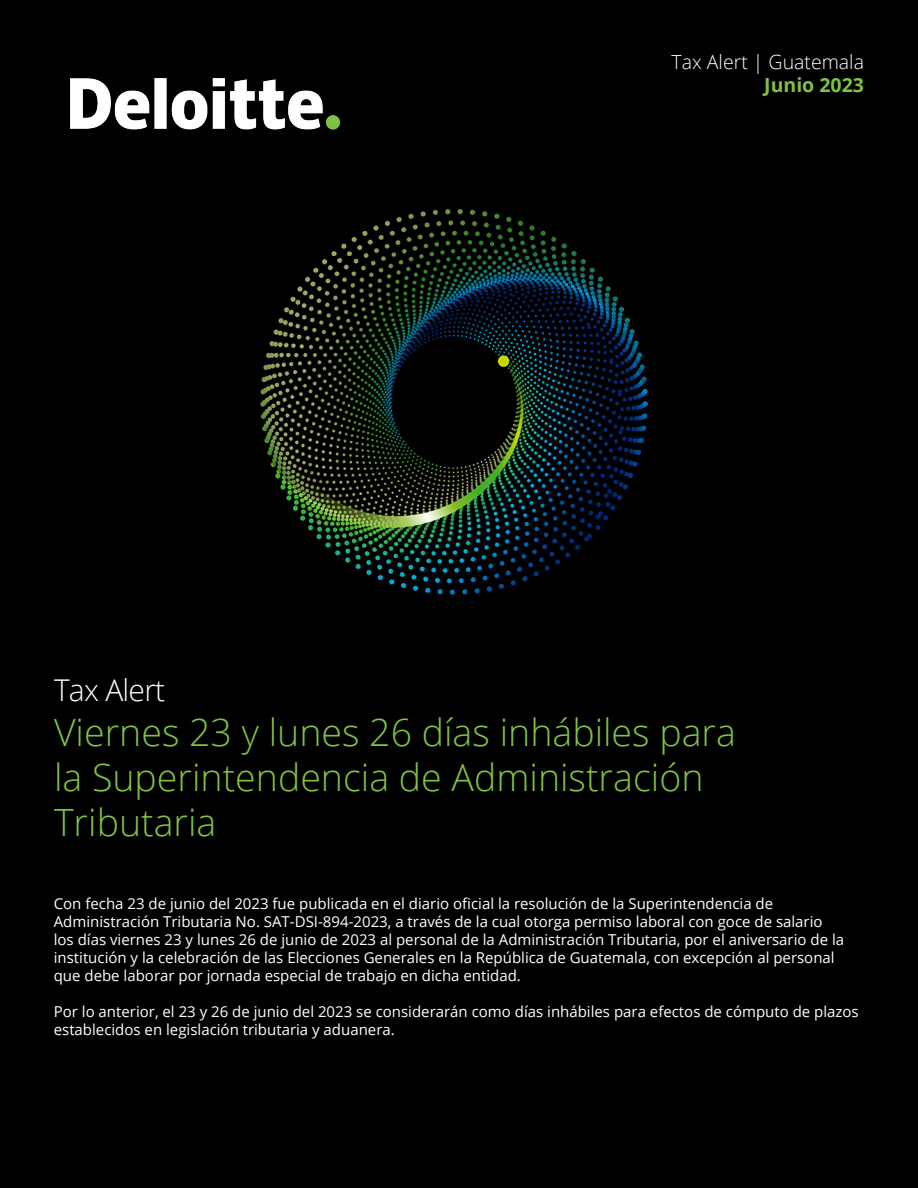
<style>
.page{position:relative;width:918px;height:1188px;background:#000}
.page>*{position:absolute;margin:0;border:0;box-sizing:border-box;transform-origin:0 0}
.t1{font:300 37.5px/45px "Open Sans";color:#80c342}
.t2{font:300 30px "Open Sans";letter-spacing:-.025em;color:#fff}
.t3{font:300 19.5px "Open Sans";color:#fff}
.t4{font:700 19.5px "Open Sans";color:#80c342}
.t5{font:15px/18px "Open Sans";color:#fff}
</style>
<div class="page">
<img style="left:70px;top:78px;width:271px;height:52px">
<img style="left:260px;top:209px;width:388px;height:386px">
<h3 class="t3" style="left:672px;top:48px;width:194px">Tax Alert | Guatemala</h3>
<h3 class="t4" style="left:764px;top:71px;width:101px">Junio 2023</h3>
<h2 class="t2" style="left:54px;top:669px;width:113px">Tax Alert</h2>
<h1 class="t1" style="left:54px;top:709px;width:684px">Viernes 23 y lunes 26 días inhábiles para la Superintendencia de Administración<br>Tributaria</h1>
<p class="t5" style="left:54px;top:895px;width:792px">Con fecha 23 de junio del 2023 fue publicada en el diario oficial la resolución de la Superintendencia de Administración Tributaria No. SAT-DSI-894-2023, a través de la cual otorga permiso laboral con goce de salario los días viernes 23 y lunes 26 de junio de 2023 al personal de la Administración Tributaria, por el aniversario de la institución y la celebración de las Elecciones Generales en la República de Guatemala, con excepción al personal que debe laborar por jornada especial de trabajo en dicha entidad.</p>
<p class="t5" style="left:54px;top:1003px;width:807px">Por lo anterior, el 23 y 26 de junio del 2023 se considerarán como días inhábiles para efectos de cómputo de plazos establecidos en legislación tributaria y aduanera.</p>
</div>
